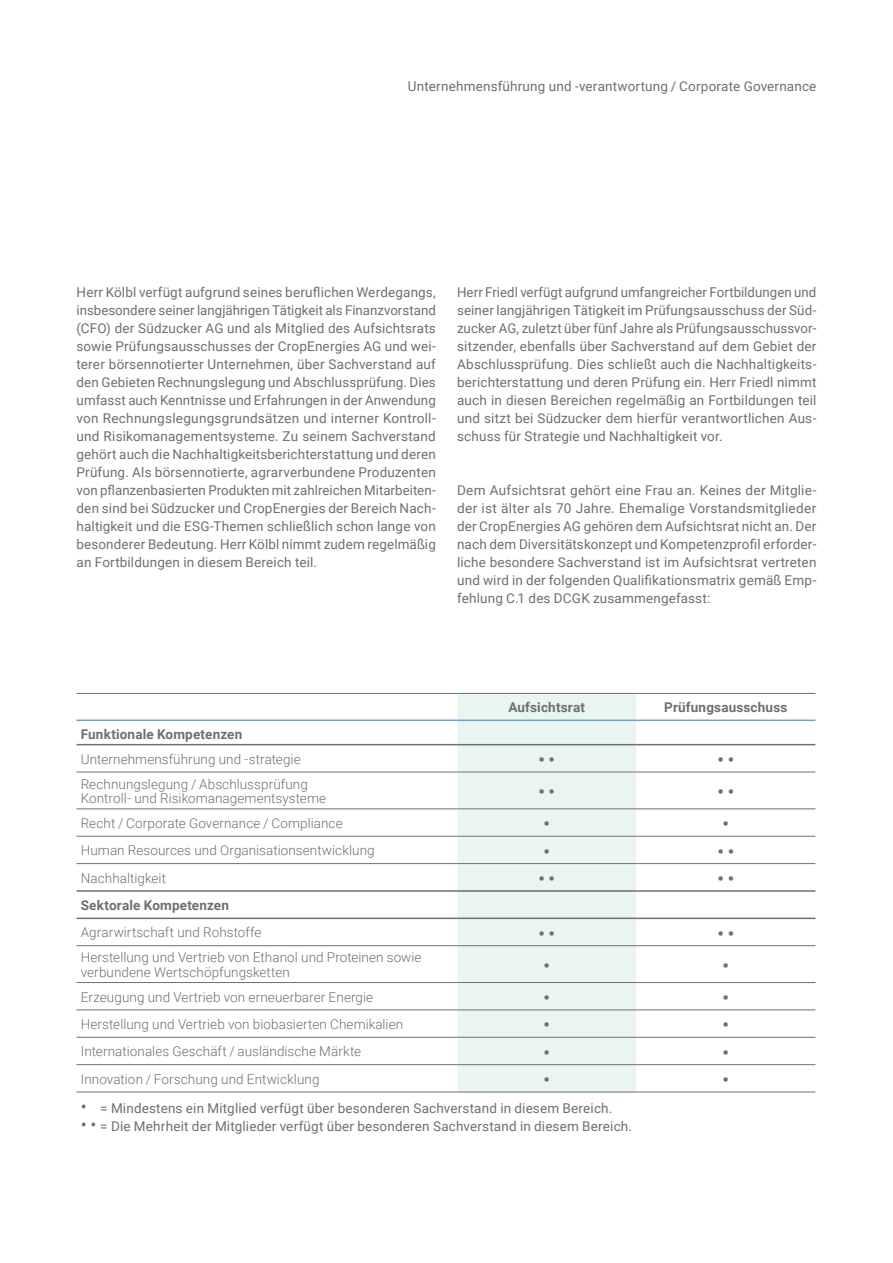
<style>
.page{position:relative;width:893px;height:1263px;background:#fff}
.page>*{position:absolute;margin:0;border:0;box-sizing:border-box;transform-origin:0 0}
.t1{font:700 18px "Roboto";color:#706f6f}
.t2{font:13.5px/18px "Roboto";letter-spacing:.01em;color:#706f6f;text-align:justify}
.t3{font:300 13.5px/14.2px "Roboto";letter-spacing:.005em;color:#706f6f}
.t4{font:700 13.5px "Roboto";letter-spacing:.01em;color:#706f6f}
.s1{font-size:18px}
</style>
<div class="page">
<svg style="left:77px;top:721px;width:738px;height:371px"></svg>
<div style="left:457px;top:694px;width:179px;height:398px;background:#ebf5f0"></div>
<hr style="left:77px;top:772px;width:380px;height:1px;background:#706f6f">
<hr style="left:457px;top:772px;width:179px;height:1px;background:#706f6f">
<hr style="left:636px;top:772px;width:179px;height:1px;background:#706f6f">
<hr style="left:77px;top:809px;width:380px;height:1px;background:#706f6f">
<hr style="left:457px;top:809px;width:179px;height:1px;background:#706f6f">
<hr style="left:636px;top:809px;width:179px;height:1px;background:#706f6f">
<hr style="left:77px;top:836px;width:380px;height:1px;background:#706f6f">
<hr style="left:457px;top:836px;width:179px;height:1px;background:#706f6f">
<hr style="left:636px;top:836px;width:179px;height:1px;background:#706f6f">
<hr style="left:77px;top:863px;width:380px;height:1px;background:#706f6f">
<hr style="left:457px;top:863px;width:179px;height:1px;background:#706f6f">
<hr style="left:636px;top:863px;width:179px;height:1px;background:#706f6f">
<hr style="left:77px;top:945px;width:380px;height:1px;background:#706f6f">
<hr style="left:457px;top:945px;width:179px;height:1px;background:#706f6f">
<hr style="left:636px;top:945px;width:179px;height:1px;background:#706f6f">
<hr style="left:77px;top:982px;width:380px;height:1px;background:#706f6f">
<hr style="left:457px;top:982px;width:179px;height:1px;background:#706f6f">
<hr style="left:636px;top:982px;width:179px;height:1px;background:#706f6f">
<hr style="left:77px;top:1010px;width:380px;height:1px;background:#706f6f">
<hr style="left:457px;top:1010px;width:179px;height:1px;background:#706f6f">
<hr style="left:636px;top:1010px;width:179px;height:1px;background:#706f6f">
<hr style="left:77px;top:1037px;width:380px;height:1px;background:#706f6f">
<hr style="left:457px;top:1037px;width:179px;height:1px;background:#706f6f">
<hr style="left:636px;top:1037px;width:179px;height:1px;background:#706f6f">
<hr style="left:77px;top:693px;width:380px;height:1px;background:#706f6f">
<hr style="left:457px;top:693px;width:179px;height:1px;background:#706f6f">
<hr style="left:636px;top:693px;width:179px;height:1px;background:#706f6f">
<hr style="left:77px;top:1064px;width:380px;height:1px;background:#706f6f">
<hr style="left:457px;top:1064px;width:179px;height:1px;background:#706f6f">
<hr style="left:636px;top:1064px;width:179px;height:1px;background:#706f6f">
<hr style="left:77px;top:744px;width:380px;height:1px;background:#706f6f">
<hr style="left:457px;top:744px;width:179px;height:1px;background:#706f6f">
<hr style="left:636px;top:744px;width:179px;height:1px;background:#706f6f">
<hr style="left:77px;top:890px;width:380px;height:2px;background:#706f6f">
<hr style="left:457px;top:890px;width:179px;height:2px;background:#706f6f">
<hr style="left:636px;top:890px;width:179px;height:2px;background:#706f6f">
<hr style="left:77px;top:917px;width:380px;height:2px;background:#706f6f">
<hr style="left:457px;top:917px;width:179px;height:2px;background:#706f6f">
<hr style="left:636px;top:917px;width:179px;height:2px;background:#706f6f">
<hr style="left:77px;top:719px;width:380px;height:2px;background:#6f9ed4">
<hr style="left:457px;top:719px;width:179px;height:2px;background:#6f9ed4">
<hr style="left:636px;top:719px;width:179px;height:2px;background:#6f9ed4">
<hr style="left:77px;top:1092px;width:380px;height:1px;background:#706f6f">
<hr style="left:457px;top:1092px;width:179px;height:1px;background:#706f6f">
<hr style="left:636px;top:1092px;width:179px;height:1px;background:#706f6f">
<p class="t2" style="left:408px;top:76px;width:410px">Unternehmensführung und -verantwortung / Corporate Governance</p>
<p class="t2" style="left:77px;top:283px;width:361px">Herr Kölbl verfügt aufgrund seines beruflichen Werdegangs, insbesondere seiner langjährigen Tätigkeit als Finanzvorstand (CFO) der Südzucker AG und als Mitglied des Aufsichtsrats sowie Prüfungsausschusses der CropEnergies AG und wei&shy;terer börsennotierter Unternehmen, über Sachverstand auf den Gebieten Rechnungslegung und Abschlussprüfung. Dies umfasst auch Kenntnisse und Erfahrungen in der Anwendung von Rechnungslegungsgrundsätzen und interner Kontroll&shy;und Risikomanagementsysteme. Zu seinem Sachverstand gehört auch die Nachhaltigkeitsberichterstattung und deren Prüfung. Als börsennotierte, agrarverbundene Produzenten von pflanzenbasierten Produkten mit zahlreichen Mitarbeiten&shy;den sind bei Südzucker und CropEnergies der Bereich Nach&shy;haltigkeit und die ESG-Themen schließlich schon lange von besonderer Bedeutung. Herr Kölbl nimmt zudem regelmäßig an Fortbildungen in diesem Bereich teil.</p>
<p class="t2" style="left:457px;top:283px;width:361px">Herr Friedl verfügt aufgrund umfangreicher Fortbildungen und seiner langjährigen Tätigkeit im Prüfungsausschuss der Süd&shy;zucker AG, zuletzt über fünf Jahre als Prüfungsausschussvor&shy;sitzender, ebenfalls über Sachverstand auf dem Gebiet der Abschlussprüfung. Dies schließt auch die Nachhaltigkeits&shy;berichterstattung und deren Prüfung ein. Herr Friedl nimmt auch in diesen Bereichen regelmäßig an Fortbildungen teil und sitzt bei Südzucker dem hierfür verantwortlichen Aus&shy;schuss für Strategie und Nachhaltigkeit vor.</p>
<p class="t2" style="left:457px;top:481px;width:361px">Dem Aufsichtsrat gehört eine Frau an. Keines der Mitglie&shy;der ist älter als 70 Jahre. Ehemalige Vorstandsmitglieder der CropEnergies AG gehören dem Aufsichtsrat nicht an. Der nach dem Diversitätskonzept und Kompetenzprofil erforder&shy;liche besondere Sachverstand ist im Aufsichtsrat vertreten und wird in der folgenden Qualifikationsmatrix gemäß Emp&shy;fehlung C.1 des DCGK zusammengefasst:</p>
<p class="t4" style="left:508px;top:697px;width:78px">Aufsichtsrat</p>
<p class="t4" style="left:664px;top:697px;width:125px">Prüfungsausschuss</p>
<p class="t4" style="left:81px;top:724px;width:163px">Funktionale Kompetenzen</p>
<p class="t3" style="left:81px;top:751px;width:221px">Unternehmensführung und -strategie</p>
<h1 class="t1" style="left:538px;top:747px;width:18px">• •</h1>
<h1 class="t1" style="left:718px;top:747px;width:18px">• •</h1>
<p class="t3" style="left:81px;top:776px;width:247px">Rechnungslegung / Abschlussprüfung<br>Kontroll- und Risikomanagementsysteme</p>
<h1 class="t1" style="left:538px;top:779px;width:18px">• •</h1>
<h1 class="t1" style="left:718px;top:779px;width:18px">• •</h1>
<p class="t3" style="left:81px;top:815px;width:263px">Recht / Corporate Governance / Compliance</p>
<h1 class="t1" style="left:543px;top:811px;width:8px">•</h1>
<h1 class="t1" style="left:723px;top:811px;width:8px">•</h1>
<p class="t3" style="left:81px;top:843px;width:295px">Human Resources und Organisationsentwicklung</p>
<h1 class="t1" style="left:543px;top:839px;width:8px">•</h1>
<h1 class="t1" style="left:718px;top:839px;width:18px">• •</h1>
<p class="t3" style="left:81px;top:870px;width:87px">Nachhaltigkeit</p>
<h1 class="t1" style="left:538px;top:866px;width:18px">• •</h1>
<h1 class="t1" style="left:718px;top:866px;width:18px">• •</h1>
<p class="t4" style="left:81px;top:896px;width:150px">Sektorale Kompetenzen</p>
<p class="t3" style="left:81px;top:925px;width:182px">Agrarwirtschaft und Rohstoffe</p>
<h1 class="t1" style="left:538px;top:921px;width:18px">• •</h1>
<h1 class="t1" style="left:718px;top:921px;width:18px">• •</h1>
<p class="t3" style="left:81px;top:950px;width:342px">Herstellung und Vertrieb von Ethanol und Proteinen sowie verbundene Wertschöpfungsketten</p>
<h1 class="t1" style="left:543px;top:953px;width:8px">•</h1>
<h1 class="t1" style="left:723px;top:953px;width:8px">•</h1>
<p class="t3" style="left:81px;top:989px;width:294px">Erzeugung und Vertrieb von erneuerbarer Energie</p>
<h1 class="t1" style="left:543px;top:985px;width:8px">•</h1>
<h1 class="t1" style="left:723px;top:985px;width:8px">•</h1>
<p class="t3" style="left:81px;top:1016px;width:324px">Herstellung und Vertrieb von biobasierten Chemikalien</p>
<h1 class="t1" style="left:543px;top:1012px;width:8px">•</h1>
<h1 class="t1" style="left:723px;top:1012px;width:8px">•</h1>
<p class="t3" style="left:81px;top:1044px;width:282px">Internationales Geschäft / ausländische Märkte</p>
<h1 class="t1" style="left:543px;top:1040px;width:8px">•</h1>
<h1 class="t1" style="left:723px;top:1040px;width:8px">•</h1>
<p class="t3" style="left:81px;top:1071px;width:240px">Innovation / Forschung und Entwicklung</p>
<h1 class="t1" style="left:543px;top:1067px;width:8px">•</h1>
<h1 class="t1" style="left:723px;top:1067px;width:8px">•</h1>
<p class="t2" style="left:81px;top:1099px;width:533px"><span class="s1">•</span> = Mindestens ein Mitglied verfügt über besonderen Sachverstand in diesem Bereich.</p>
<p class="t2" style="left:81px;top:1117px;width:553px"><span class="s1">• •</span> = Die Mehrheit der Mitglieder verfügt über besonderen Sachverstand in diesem Bereich.</p>
</div>
